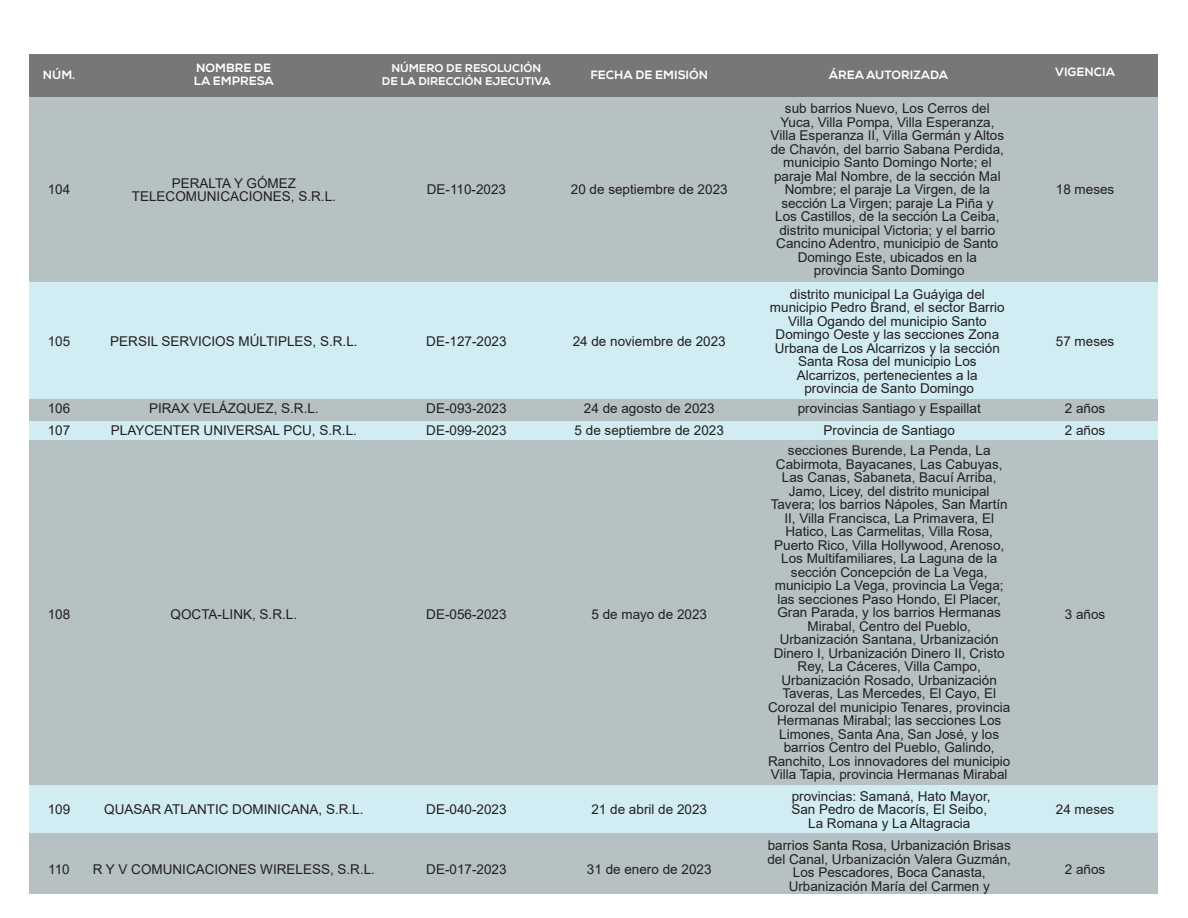
<style>
.page{position:relative;width:1188px;height:918px;background:#fff}
.page>*{position:absolute;margin:0;border:0;box-sizing:border-box;transform-origin:0 0}
.t1{font:13.5px/13.5px "Arial";color:#231f20;text-align:center}
.t2{font:800 12px "Nexa";color:#fff}
.t3{font:800 11.25px/13.5px "Nexa";color:#fff;text-align:center}
</style>
<div class="page">
<div style="left:30px;top:440px;width:1128px;height:345px;background:#b6c1c4"></div>
<div style="left:30px;top:833px;width:1128px;height:61px;background:#b6c1c4"></div>
<div style="left:30px;top:419px;width:1128px;height:21px;background:#d1ecf2"></div>
<div style="left:30px;top:785px;width:1128px;height:48px;background:#d1ecf2"></div>
<div style="left:30px;top:282px;width:1128px;height:116px;background:#d1ecf2"></div>
<div style="left:30px;top:399px;width:1128px;height:21px;background:#b6c1c4"></div>
<div style="left:30px;top:96px;width:1128px;height:186px;background:#b6c1c4"></div>
<div style="left:30px;top:54px;width:1128px;height:42px;background:#777779"></div>
<p class="t2" style="left:43px;top:67px;width:34px">NÚM.</p>
<p class="t2" style="left:196px;top:60px;width:77px">NOMBRE DE</p>
<p class="t2" style="left:194px;top:74px;width:82px">LA EMPRESA</p>
<p class="t3" style="left:382px;top:61px;width:171px">NÚMERO DE RESOLUCIÓN<br>DE LA DIRECCIÓN EJECUTIVA</p>
<p class="t2" style="left:590px;top:67px;width:119px">FECHA DE EMISIÓN</p>
<p class="t2" style="left:829px;top:67px;width:121px">ÁREA AUTORIZADA</p>
<p class="t2" style="left:1055px;top:65px;width:61px">VIGENCIA</p>
<p class="t1" style="left:771px;top:101px;width:235px">sub barrios Nuevo, Los Cerros del Yuca, Villa Pompa, Villa Esperanza, Villa Esperanza II, Villa Germán y Altos de Chavón, del barrio Sabana Perdida, municipio Santo Domingo Norte; el paraje Mal Nombre, de la sección Mal Nombre; el paraje La Virgen, de la sección La Virgen; paraje La Piña y Los Castillos, de la sección La Ceiba, distrito municipal Victoria; y el barrio Cancino Adentro, municipio de Santo Domingo Este, ubicados en la provincia Santo Domingo</p>
<p class="t1" style="left:770px;top:287px;width:236px">distrito municipal La Guáyiga del municipio Pedro Brand, el sector Barrio Villa Ogando del municipio Santo Domingo Oeste y las secciones Zona Urbana de Los Alcarrizos y la sección Santa Rosa del municipio Los Alcarrizos, pertenecientes a la provincia de Santo Domingo</p>
<p class="t1" style="left:798px;top:397px;width:185px;line-height:22.5px">provincias Santiago y Espaillat<br>Provincia de Santiago</p>
<p class="t1" style="left:768px;top:443px;width:244px">secciones Burende, La Penda, La Cabirmota, Bayacanes, Las Cabuyas, Las Canas, Sabaneta, Bacuí Arriba, Jamo, Licey, del distrito municipal Tavera; los barrios Nápoles, San Martín II, Villa Francisca, La Primavera, El Hatico, Las Carmelitas, Villa Rosa, Puerto Rico, Villa Hollywood, Arenoso, Los Multifamiliares, La Laguna de la sección Concepción de La Vega, municipio La Vega, provincia La Vega; las secciones Paso Hondo, El Placer, Gran Parada, y los barrios Hermanas Mirabal, Centro del Pueblo, Urbanización Santana, Urbanización Dinero I, Urbanización Dinero II, Cristo Rey, La Cáceres, Villa Campo, Urbanización Rosado, Urbanización Taveras, Las Mercedes, El Cayo, El Corozal del municipio Tenares, provincia Hermanas Mirabal; las secciones Los Limones, Santa Ana, San José, y los barrios Centro del Pueblo, Galindo, Ranchito, Los innovadores del municipio Villa Tapia, provincia Hermanas Mirabal</p>
<p class="t1" style="left:791px;top:789px;width:201px">provincias: Samaná, Hato Mayor,<br>San Pedro de Macorís, El Seibo,<br>La Romana y La Altagracia</p>
<p class="t1" style="left:767px;top:839px;width:245px">barrios Santa Rosa, Urbanización Brisas del Canal, Urbanización Valera Guzmán, Los Pescadores, Boca Canasta, Urbanización María del Carmen y</p>
<p class="t1" style="left:132px;top:176px;width:206px">PERALTA Y GÓMEZ<br>TELECOMUNICACIONES, S.R.L.</p>
<p class="t1" style="left:427px;top:182px;width:81px">DE-110-2023</p>
<p class="t1" style="left:571px;top:182px;width:158px">20 de septiembre de 2023</p>
<p class="t1" style="left:48px;top:182px;width:24px">104</p>
<p class="t1" style="left:1056px;top:182px;width:60px">18 meses</p>
<p class="t1" style="left:110px;top:335px;width:249px">PERSIL SERVICIOS MÚLTIPLES, S.R.L.</p>
<p class="t1" style="left:426px;top:334px;width:82px">DE-127-2023</p>
<p class="t1" style="left:573px;top:334px;width:155px">24 de noviembre de 2023</p>
<p class="t1" style="left:48px;top:334px;width:24px">105</p>
<p class="t1" style="left:1056px;top:334px;width:60px">57 meses</p>
<p class="t1" style="left:149px;top:402px;width:171px">PIRAX VELÁZQUEZ, S.R.L.</p>
<p class="t1" style="left:426px;top:401px;width:82px">DE-093-2023</p>
<p class="t1" style="left:584px;top:401px;width:132px">24 de agosto de 2023</p>
<p class="t1" style="left:111px;top:424px;width:248px">PLAYCENTER UNIVERSAL PCU, S.R.L.</p>
<p class="t1" style="left:426px;top:424px;width:82px">DE-099-2023</p>
<p class="t1" style="left:575px;top:424px;width:151px">5 de septiembre de 2023</p>
<p class="t1" style="left:48px;top:397px;width:24px;line-height:22.5px;text-align:left">106<br>107</p>
<p class="t1" style="left:1065px;top:401px;width:42px">2 años</p>
<p class="t1" style="left:1065px;top:424px;width:42px">2 años</p>
<p class="t1" style="left:171px;top:607px;width:128px">QOCTA-LINK, S.R.L.</p>
<p class="t1" style="left:426px;top:607px;width:82px">DE-056-2023</p>
<p class="t1" style="left:591px;top:607px;width:117px">5 de mayo de 2023</p>
<p class="t1" style="left:48px;top:607px;width:24px">108</p>
<p class="t1" style="left:1065px;top:607px;width:42px">3 años</p>
<p class="t1" style="left:104px;top:802px;width:261px">QUASAR ATLANTIC DOMINICANA, S.R.L.</p>
<p class="t1" style="left:426px;top:802px;width:82px">DE-040-2023</p>
<p class="t1" style="left:591px;top:802px;width:117px">21 de abril de 2023</p>
<p class="t1" style="left:48px;top:802px;width:24px">109</p>
<p class="t1" style="left:1056px;top:802px;width:60px">24 meses</p>
<p class="t1" style="left:93px;top:863px;width:284px">R Y V COMUNICACIONES WIRELESS, S.R.L.</p>
<p class="t1" style="left:426px;top:863px;width:82px">DE-017-2023</p>
<p class="t1" style="left:48px;top:863px;width:23px">110</p>
<p class="t1" style="left:587px;top:863px;width:126px">31 de enero de 2023</p>
<p class="t1" style="left:1065px;top:863px;width:42px">2 años</p>
</div>
